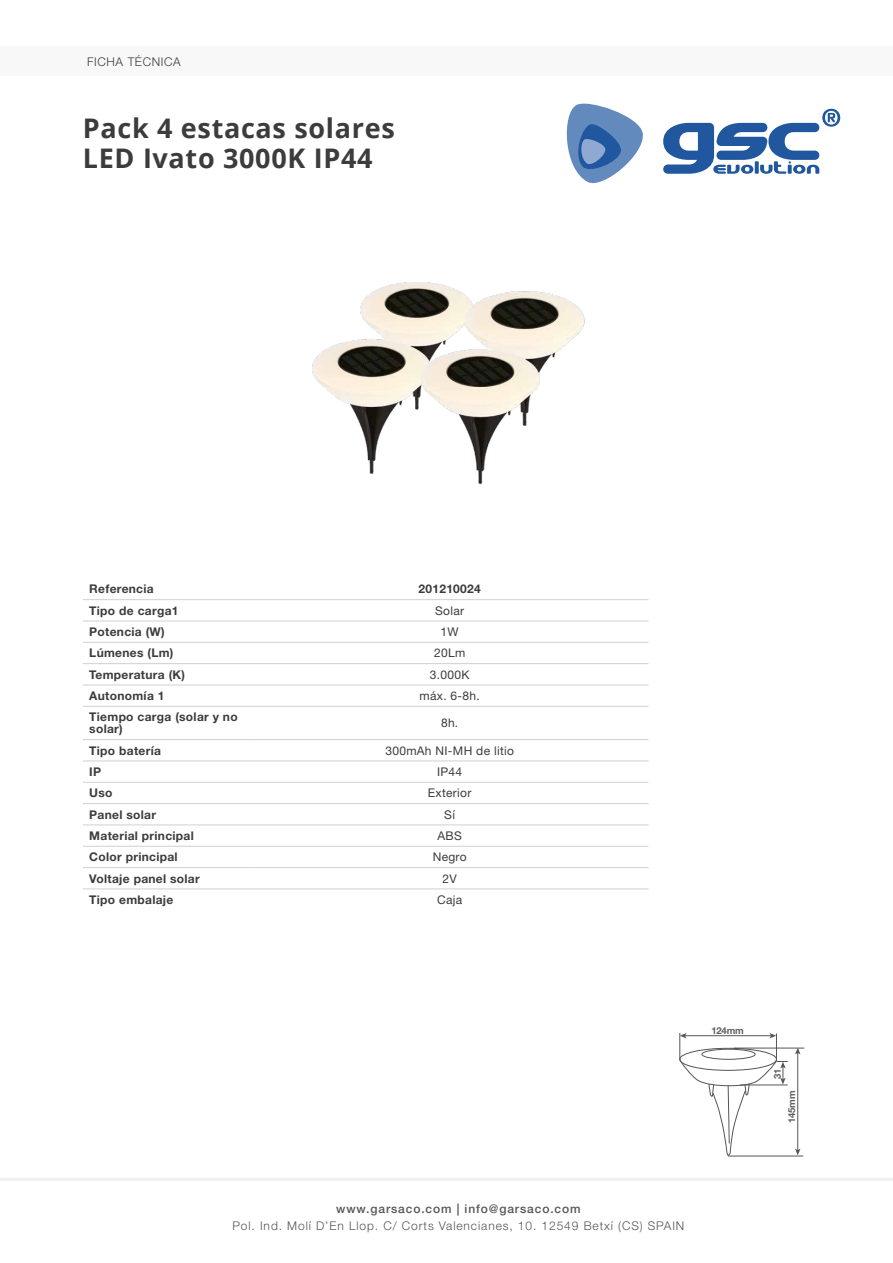
<style>
.page{position:relative;width:893px;height:1263px;background:#fff}
.page>*{position:absolute;margin:0;border:0;box-sizing:border-box;transform-origin:0 0}
.t1{font:700 27px/30px "Open Sans";letter-spacing:.025em;color:#3c3c3b}
.t2{font:700 12px/12px "Helvetica Neue LT Std";letter-spacing:.025em;color:#3c3c3b}
.t3{font:12px "Helvetica Neue LT Std";letter-spacing:.025em;color:#3c3c3b}
.t4{font:300 12px "Helvetica Neue LT Std";letter-spacing:.075em;color:#565555}
.t5{font:500 12px "Helvetica Neue LT Std";letter-spacing:.075em;color:#565555}
.t6{font:300 12px "Helvetica Neue LT Std";letter-spacing:.05em;color:#3c3c3b}
.t7{font:700 9.6px "Helvetica Neue LT Std";letter-spacing:-.025em;color:#606060}
</style>
<div class="page">
<hr style="left:0;top:1178px;width:893px;height:3px;background:#f0f0f0">
<div style="left:0;top:47px;width:893px;height:29px;background:#f8f8f8"></div>
<svg style="left:663px;top:109px;width:177px;height:65px"></svg>
<svg style="left:566px;top:103px;width:77px;height:81px"></svg>
<hr style="left:83px;top:599px;width:168px;height:1px;background:#d0d0d0">
<hr style="left:251px;top:599px;width:397px;height:1px;background:#d0d0d0">
<hr style="left:83px;top:621px;width:168px;height:1px;background:#d0d0d0">
<hr style="left:251px;top:621px;width:397px;height:1px;background:#d0d0d0">
<hr style="left:83px;top:642px;width:168px;height:1px;background:#d0d0d0">
<hr style="left:251px;top:642px;width:397px;height:1px;background:#d0d0d0">
<hr style="left:83px;top:663px;width:168px;height:1px;background:#d0d0d0">
<hr style="left:251px;top:663px;width:397px;height:1px;background:#d0d0d0">
<hr style="left:83px;top:685px;width:168px;height:1px;background:#d0d0d0">
<hr style="left:251px;top:685px;width:397px;height:1px;background:#d0d0d0">
<hr style="left:83px;top:706px;width:168px;height:1px;background:#d0d0d0">
<hr style="left:251px;top:706px;width:397px;height:1px;background:#d0d0d0">
<hr style="left:83px;top:739px;width:168px;height:1px;background:#d0d0d0">
<hr style="left:251px;top:739px;width:397px;height:1px;background:#d0d0d0">
<hr style="left:83px;top:760px;width:168px;height:1px;background:#d0d0d0">
<hr style="left:251px;top:760px;width:397px;height:1px;background:#d0d0d0">
<hr style="left:83px;top:782px;width:168px;height:1px;background:#d0d0d0">
<hr style="left:251px;top:782px;width:397px;height:1px;background:#d0d0d0">
<hr style="left:83px;top:803px;width:168px;height:1px;background:#d0d0d0">
<hr style="left:251px;top:803px;width:397px;height:1px;background:#d0d0d0">
<hr style="left:83px;top:824px;width:168px;height:1px;background:#d0d0d0">
<hr style="left:251px;top:824px;width:397px;height:1px;background:#d0d0d0">
<hr style="left:83px;top:846px;width:168px;height:1px;background:#d0d0d0">
<hr style="left:251px;top:846px;width:397px;height:1px;background:#d0d0d0">
<hr style="left:83px;top:867px;width:168px;height:1px;background:#d0d0d0">
<hr style="left:251px;top:867px;width:397px;height:1px;background:#d0d0d0">
<hr style="left:83px;top:888px;width:168px;height:1px;background:#d0d0d0">
<hr style="left:251px;top:888px;width:397px;height:1px;background:#d0d0d0">
<img style="left:312px;top:282px;width:273px;height:203px">
<hr style="left:797px;top:1052px;width:1px;height:98px;background:#565555">
<svg style="left:795px;top:1148px;width:5px;height:7px"></svg>
<svg style="left:795px;top:1049px;width:5px;height:5px"></svg>
<hr style="left:734px;top:1048px;width:70px;height:1px;background:#565555">
<hr style="left:728px;top:1155px;width:75px;height:1px;background:#565555">
<svg style="left:679px;top:1033px;width:109px;height:124px"></svg>
<p class="t6" style="left:87px;top:54px;width:95px">FICHA TÉCNICA</p>
<h1 class="t1" style="left:83px;top:112px;width:313px">Pack 4 estacas solares<br>LED Ivato 3000K IP44</h1>
<p class="t2" style="left:89px;top:583px;width:66px">Referencia</p>
<p class="t2" style="left:418px;top:583px;width:64px">201210024</p>
<p class="t2" style="left:89px;top:604px;width:91px">Tipo de carga1</p>
<p class="t3" style="left:435px;top:603px;width:30px">Solar</p>
<p class="t2" style="left:89px;top:625px;width:77px">Potencia (W)</p>
<p class="t3" style="left:441px;top:624px;width:20px">1W</p>
<p class="t2" style="left:89px;top:647px;width:86px">Lúmenes (Lm)</p>
<p class="t3" style="left:434px;top:646px;width:33px">20Lm</p>
<p class="t2" style="left:89px;top:668px;width:97px">Temperatura (K)</p>
<p class="t3" style="left:430px;top:667px;width:41px">3.000K</p>
<p class="t2" style="left:89px;top:689px;width:77px">Autonomía 1</p>
<p class="t3" style="left:420px;top:688px;width:62px">máx. 6-8h.</p>
<p class="t2" style="left:89px;top:711px;width:150px">Tiempo carga (solar y no solar)</p>
<p class="t3" style="left:441px;top:716px;width:19px">8h.</p>
<p class="t2" style="left:89px;top:744px;width:73px">Tipo batería</p>
<p class="t3" style="left:385px;top:743px;width:130px">300mAh NI-MH de litio</p>
<p class="t2" style="left:89px;top:765px;width:13px">IP</p>
<p class="t3" style="left:437px;top:764px;width:27px">IP44</p>
<p class="t2" style="left:89px;top:787px;width:25px">Uso</p>
<p class="t3" style="left:428px;top:786px;width:45px">Exterior</p>
<p class="t2" style="left:89px;top:808px;width:68px">Panel solar</p>
<p class="t3" style="left:444px;top:807px;width:12px">Sí</p>
<p class="t2" style="left:89px;top:829px;width:106px">Material principal</p>
<p class="t3" style="left:437px;top:828px;width:26px">ABS</p>
<p class="t2" style="left:89px;top:851px;width:90px">Color principal</p>
<p class="t3" style="left:433px;top:850px;width:35px">Negro</p>
<p class="t2" style="left:89px;top:872px;width:112px">Voltaje panel solar</p>
<p class="t3" style="left:442px;top:871px;width:16px">2V</p>
<p class="t2" style="left:89px;top:893px;width:86px">Tipo embalaje</p>
<p class="t3" style="left:437px;top:892px;width:27px">Caja</p>
<p class="t7" style="left:711px;top:1024px;width:34px">124mm</p>
<p class="t7" style="left:771px;top:1079px;width:12px;rotate:-90deg">31</p>
<p class="t7" style="left:786px;top:1123px;width:34px;rotate:-90deg">145mm</p>
<p class="t5" style="left:336px;top:1202px;width:246px">www.garsaco.com | info@garsaco.com</p>
<p class="t4" style="left:232px;top:1218px;width:453px">Pol. Ind. Molí D’En Llop. C/ Corts Valencianes, 10. 12549 Betxí (CS) SPAIN</p>
</div>
